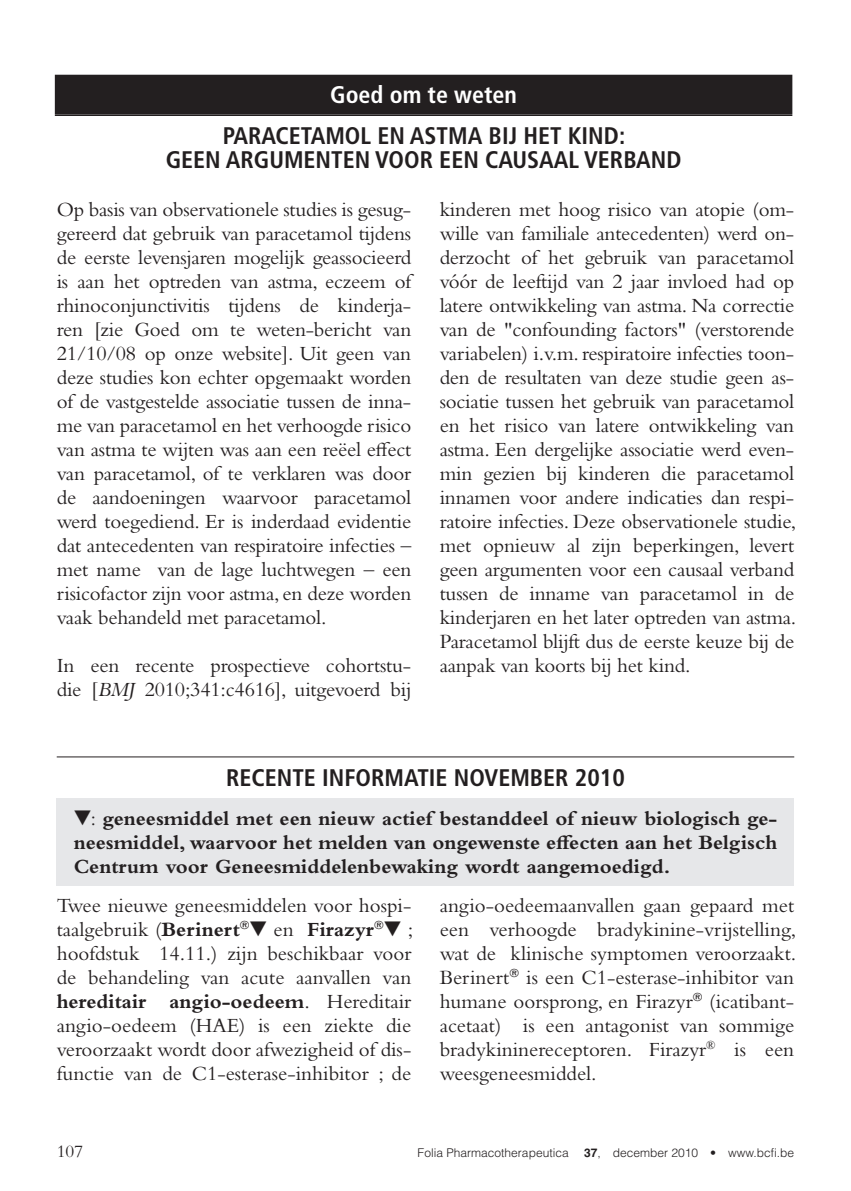
<style>
.page{position:relative;width:851px;height:1191px;background:#fff}
.page>*{position:absolute;margin:0;border:0;box-sizing:border-box;transform-origin:0 0}
.t1{font:700 condensed 24px/24px "Frutiger LT Std";color:#231f20;text-align:center}
.t2{font:700 condensed 24px "Frutiger LT Std";color:#fff}
.t3{font:21px/24px "Bembo Std";letter-spacing:-.01em;color:#231f20;text-align:justify}
.t4{font:700 21px/24px "Bembo Std";color:#231f20;text-align:justify}
.t5{font:18px "Bembo Std";color:#231f20}
.t6{font:300 12px "Helvetica LT Std";color:#231f20}
.s1{font-style:italic}
.s2{font-weight:400}
.s3{font-weight:700}
</style>
<div class="page">
<hr style="left:57px;top:756px;width:737px;height:1px;background:#231f20">
<div style="left:57px;top:797px;width:737px;height:88px;background:#e6e7e9"></div>
<div style="left:55px;top:75px;width:737px;height:40px;background:#231f20"></div>
<hr style="left:55px;top:115px;width:737px;height:1px;background:#231f20">
<p class="t2" style="left:330px;top:80px;width:188px">Goed om te weten</p>
<p class="t1" style="left:166px;top:124px;width:517px">PARACETAMOL EN ASTMA BIJ HET KIND:<br>GEEN ARGUMENTEN VOOR EEN CAUSAAL VERBAND</p>
<p class="t3" style="left:57px;top:197px;width:356px">Op basis van observationele studies is gesug&shy;gereerd dat gebruik van paracetamol tijdens de eerste levensjaren mogelijk geassocieerd is aan het optreden van astma, eczeem of rhinoconjunctivitis tijdens de kinderja&shy;ren [zie Goed om te weten-bericht van 21/10/08 op onze website]. Uit geen van deze studies kon echter opgemaakt worden of de vastgestelde associatie tussen de inna&shy;me van paracetamol en het verhoogde risico van astma te wijten was aan een reëel effect van paracetamol, of te verklaren was door de aandoeningen waarvoor paracetamol werd toegediend. Er is inderdaad evidentie dat antecedenten van respiratoire infecties – met name van de lage luchtwegen – een risicofactor zijn voor astma, en deze worden vaak behandeld met paracetamol.</p>
<p class="t3" style="left:57px;top:653px;width:356px">In een recente prospectieve cohortstu&shy;die [<span class="s1">BMJ</span> 2010;341:c4616], uitgevoerd bij</p>
<p class="t3" style="left:439px;top:197px;width:358px">kinderen met hoog risico van atopie (om&shy;wille van familiale antecedenten) werd on&shy;derzocht of het gebruik van paracetamol vóór de leeftijd van 2 jaar invloed had op latere ontwikkeling van astma. Na correctie van de "confounding factors" (verstorende variabelen) i.v.m. respiratoire infecties toon&shy;den de resultaten van deze studie geen as&shy;sociatie tussen het gebruik van paracetamol en het risico van latere ontwikkeling van astma. Een dergelijke associatie werd even&shy;min gezien bij kinderen die paracetamol innamen voor andere indicaties dan respi&shy;ratoire infecties. Deze observationele studie, met opnieuw al zijn beperkingen, levert geen argumenten voor een causaal verband tussen de inname van paracetamol in de kinderjaren en het later optreden van astma.<br>Paracetamol blijft dus de eerste keuze bij de aanpak van koorts bij het kind.</p>
<p class="t1" style="left:226px;top:765px;width:400px">RECENTE INFORMATIE NOVEMBER 2010</p>
<p class="t4" style="left:74px;top:806px;width:705px">▼<span class="s2">:</span> geneesmiddel met een nieuw actief bestanddeel of nieuw biologisch ge&shy;neesmiddel, waarvoor het melden van ongewenste effecten aan het Belgisch Centrum voor Geneesmiddelenbewaking wordt aangemoedigd.</p>
<p class="t3" style="left:57px;top:893px;width:358px">Twee nieuwe geneesmiddelen voor hospi&shy;taalgebruik (<span class="s3">Berinert</span> ▼ en <span class="s3">Firazyr</span> ▼ ; hoofdstuk 14.11.) zijn beschikbaar voor de behandeling van acute aanvallen van <span class="s3">hereditair angio-oedeem</span>. Hereditair angio-oedeem (HAE) is een ziekte die veroorzaakt wordt door afwezigheid of dis&shy;functie van de C1-esterase-inhibitor ; de</p>
<p class="t3" style="left:439px;top:893px;width:358px">angio-oedeemaanvallen gaan gepaard met een verhoogde bradykinine-vrijstelling, wat de klinische symptomen veroorzaakt.<br>Berinert is een C1-esterase-inhibitor van humane oorsprong, en Firazyr (icatibant&shy;acetaat) is een antagonist van sommige bradykininereceptoren. Firazyr<sup>®</sup> is een weesgeneesmiddel.</p>
<p class="t5" style="left:57px;top:1140px;width:28px">107</p>
<p class="t6" style="left:417px;top:1145px;width:152px">Folia Pharmacotherapeutica</p>
<p class="t6" style="left:584px;top:1145px;width:212px"><span class="s3">37</span>, december 2010 • www.bcfi.be</p>
</div>
